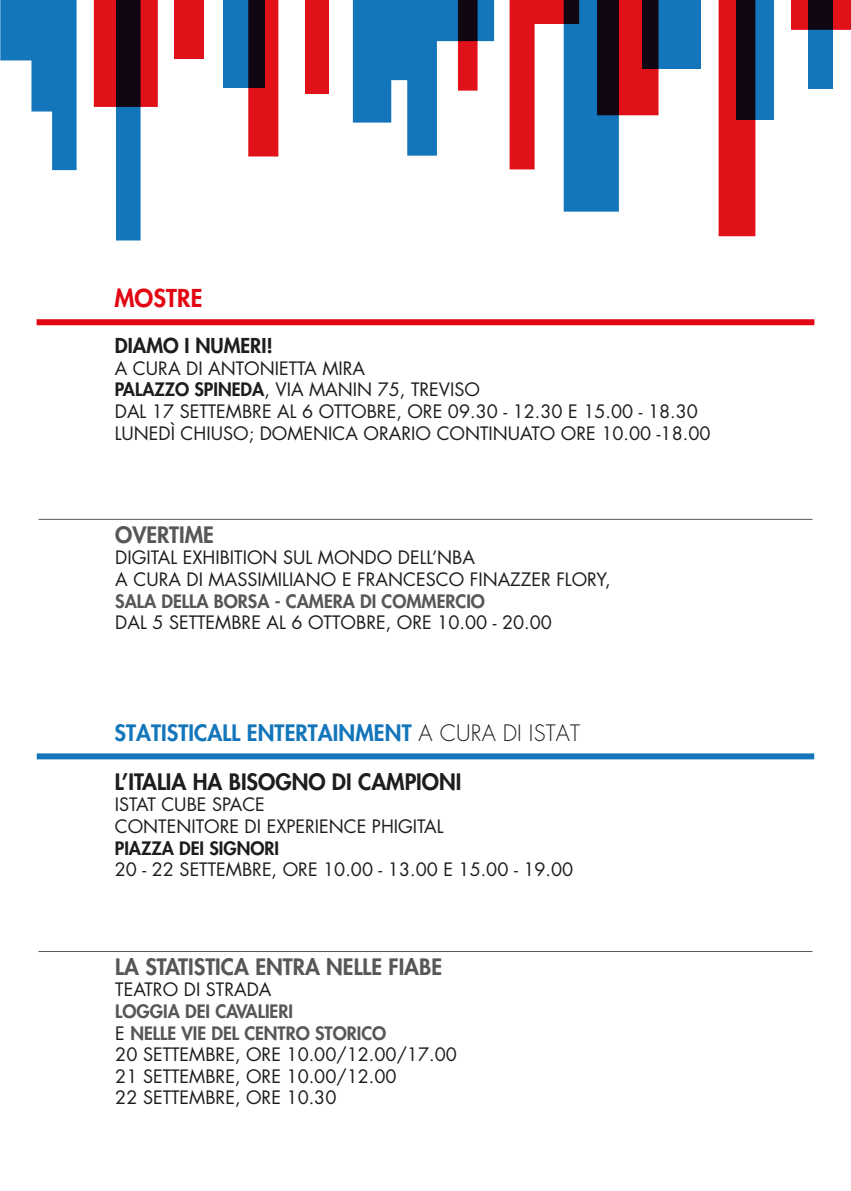
<style>
.page{position:relative;width:851px;height:1191px;background:#fff}
.page>*{position:absolute;margin:0;border:0;box-sizing:border-box;transform-origin:0 0}
.t1{font:800 24px "Futura Std";letter-spacing:.005em;color:#e30613}
.t2{font:800 22px "Futura Std";letter-spacing:.005em;color:#1376bb}
.t3{font:800 22px "Futura Std";color:#575756}
.t4{font:800 22px "Futura Std";color:#1d1d1b}
.t5{font:800 20px "Futura Std";color:#1d1d1b}
.t6{font:18px/21.6px "Futura Std";color:#1d1d1b}
.t7{font:800 18px "Futura Std";color:#575756}
.t8{font:800 18px "Futura Std";color:#1d1d1b}
.s1{font-weight:800}
.s2{font-weight:300;color:#1d1d1b}
.s3{font-weight:800;color:#575756}
</style>
<div class="page">
<div style="left:37px;top:319px;width:777px;height:6px;background:#e30613"></div>
<div style="left:37px;top:753px;width:777px;height:6px;background:#1376bb"></div>
<div style="left:808px;top:0;width:25px;height:89px;background:#1376bb"></div>
<div style="left:736px;top:0;width:38px;height:120px;background:#1376bb"></div>
<div style="left:642px;top:0;width:59px;height:68px;background:#1376bb"></div>
<div style="left:563px;top:0;width:55px;height:212px;background:#1376bb"></div>
<svg style="left:353px;top:0;width:141px;height:156px"></svg>
<div style="left:223px;top:0;width:42px;height:87px;background:#1376bb"></div>
<div style="left:116px;top:0;width:24px;height:240px;background:#1376bb"></div>
<svg style="left:0;top:0;width:77px;height:170px"></svg>
<svg style="left:791px;top:0;width:59px;height:30px;background:#880d18"></svg>
<svg style="left:718px;top:0;width:37px;height:236px;background:#aa121b"></svg>
<svg style="left:597px;top:0;width:61px;height:115px;background:#750b16"></svg>
<svg style="left:509px;top:0;width:70px;height:169px"></svg>
<svg style="left:458px;top:0;width:19px;height:91px;background:#820d17"></svg>
<div style="left:305px;top:0;width:23px;height:94px;background:#e1111a"></div>
<svg style="left:248px;top:0;width:30px;height:156px;background:#9e0f19"></svg>
<div style="left:175px;top:0;width:29px;height:59px;background:#e1111a"></div>
<svg style="left:94px;top:0;width:64px;height:107px;background:#900d18"></svg>
<hr style="left:39px;top:519px;width:773px;height:1px;background:#575756">
<hr style="left:39px;top:951px;width:773px;height:1px;background:#575756">
<h1 class="t1" style="left:114px;top:283px;width:89px">MOSTRE</h1>
<p class="t5" style="left:115px;top:333px;width:160px">DIAMO I NUMERI!</p>
<p class="t6" style="left:115px;top:357px;width:597px">A CURA DI ANTONIETTA MIRA<br><span class="s1">PALAZZO SPINEDA</span>, VIA MANIN 75, TREVISO<br>DAL 17 SETTEMBRE AL 6 OTTOBRE, ORE 09.30 - 12.30 E 15.00 - 18.30<br>LUNEDÌ CHIUSO; DOMENICA ORARIO CONTINUATO ORE 10.00 -18.00</p>
<p class="t3" style="left:115px;top:520px;width:100px">OVERTIME</p>
<p class="t6" style="left:115px;top:547px;width:497px">DIGITAL EXHIBITION SUL MONDO DELL’NBA<br>A CURA DI MASSIMILIANO E FRANCESCO FINAZZER FLORY,</p>
<p class="t7" style="left:115px;top:589px;width:371px">SALA DELLA BORSA - CAMERA DI COMMERCIO</p>
<p class="t6" style="left:115px;top:612px;width:438px">DAL 5 SETTEMBRE AL 6 OTTOBRE, ORE 10.00 - 20.00</p>
<p class="t2" style="left:114px;top:719px;width:467px">STATISTICALL ENTERTAINMENT <span class="s2">A CURA DI ISTAT</span></p>
<p class="t4" style="left:115px;top:767px;width:348px">L’ITALIA HA BISOGNO DI CAMPIONI</p>
<p class="t6" style="left:115px;top:794px;width:330px">ISTAT CUBE SPACE<br>CONTENITORE DI EXPERIENCE PHIGITAL</p>
<p class="t8" style="left:115px;top:836px;width:166px">PIAZZA DEI SIGNORI</p>
<p class="t6" style="left:115px;top:859px;width:460px">20 - 22 SETTEMBRE, ORE 10.00 - 13.00 E 15.00 - 19.00</p>
<p class="t3" style="left:115px;top:952px;width:328px">LA STATISTICA ENTRA NELLE FIABE</p>
<p class="t6" style="left:115px;top:979px;width:158px">TEATRO DI STRADA</p>
<p class="t6" style="left:115px;top:1000px;width:343px"><span class="s3">LOGGIA DEI CAVALIERI<br></span>E <span class="s3">NELLE VIE DEL CENTRO STORICO<br></span>20 SETTEMBRE, ORE 10.00/12.00/17.00<br>21 SETTEMBRE, ORE 10.00/12.00<br>22 SETTEMBRE, ORE 10.30</p>
</div>
